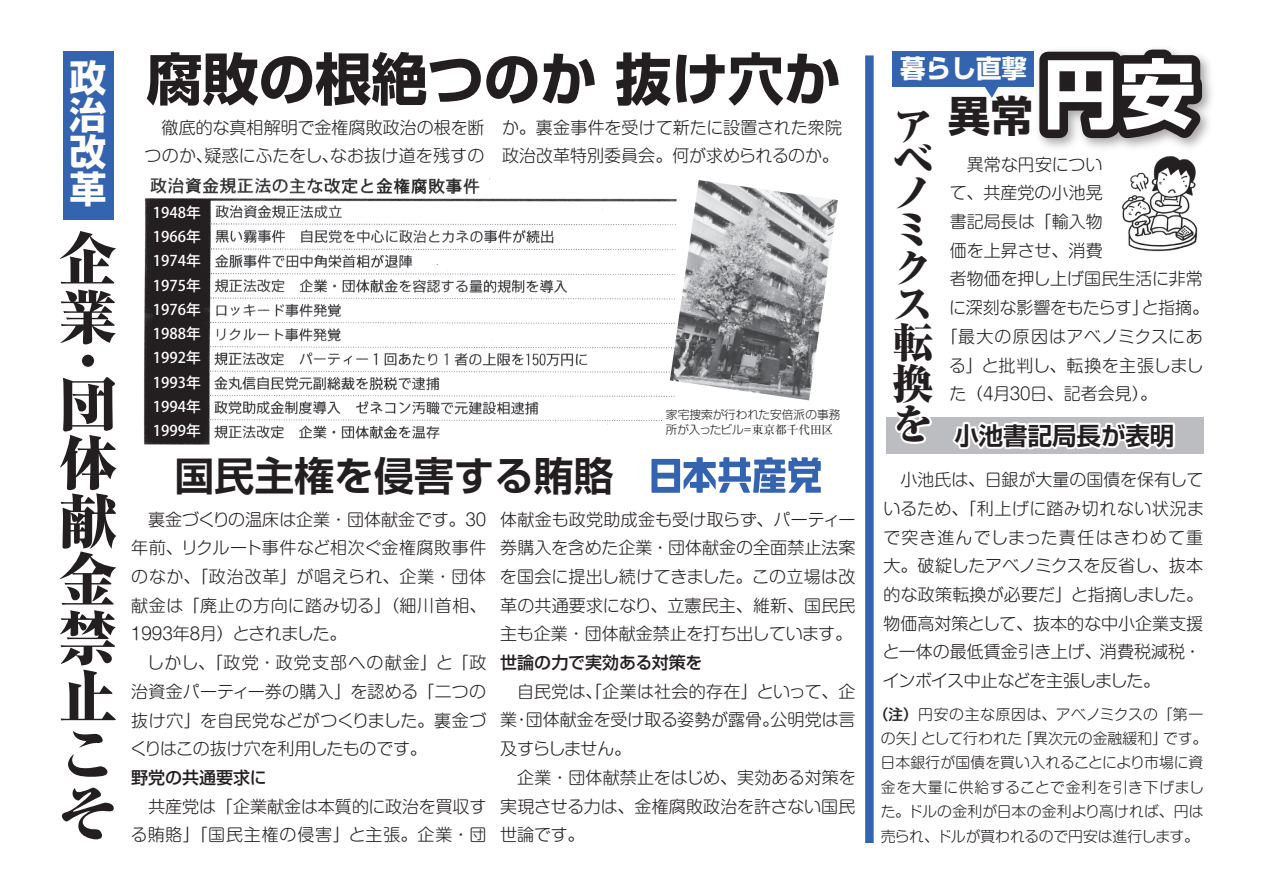
<style>
.page{position:relative;width:1263px;height:893px;background:#fff}
.page>*{position:absolute;margin:0;border:0;box-sizing:border-box;transform-origin:0 0}
.t1{font:800 expanded 58.35px/58.3px "Ryumin Pr 5";color:#231f20}
.t2{font:700 56.25px "Shin Go Pr 5";color:#231f20}
.t3{font:700 42.6px "Shin Go Pr 5";color:#231f20}
.t4{font:800 expanded 41.25px/39px "Ryumin Pr 5";color:#231f20;text-align:justify}
.t5{font:700 39.9px "Shin Go Pr 5 De";color:#231f20}
.t6{font:700 37.05px/37px "Shin Go Pr 5";color:#fff;text-align:justify}
.t7{font:700 25.35px "Shin Go Pr 5";color:#fff}
.t8{font:700 24.45px "Shin Go Pr 5 De";color:#231f20}
.t9{font:300 16.95px/28.7px "Shin M Go Pro";color:#231f20}
.t10{font:500 16.95px "Shin Go Pr 5";color:#231f20}
.t11{font:300 16.95px "Shin M Go Pro";letter-spacing:-.025em;color:#231f20}
.t12{font:300 16.95px "Shin M Go Pro";letter-spacing:.04em;color:#231f20}
.t13{font:300 14.85px/24.5px "Shin M Go Pro";color:#231f20;text-align:center}
.t14{font:500 14.85px/24.3px "Koz Go Pro";color:#fff;text-align:justify}
.t15{font:300 11.7px "Shin Go Pr 5";letter-spacing:.005em;color:#231f20}
.t16{font:11.7px "Ryumin Pr 5";color:#231f20}
.s1{font-family:"Shin Go Pr 5";font-weight:300}
.s2{font-weight:500}
</style>
<div class="page">
<div style="left:886px;top:418px;width:317px;height:36px;background:#bcbdc0"></div>
<div style="left:63px;top:51px;width:50px;height:169px;background:#3463af"></div>
<img style="left:143px;top:178px;width:527px;height:267px">
<div style="left:154px;top:203px;width:49px;height:239px;background:#231f20"></div>
<img style="left:670px;top:180px;width:168px;height:220px">
<div style="left:662px;top:407px;width:181px;height:30px;background:#fff"></div>
<div style="left:865px;top:55px;width:9px;height:788px;background:#3463af"></div>
<svg style="left:952px;top:422px;width:224px;height:28px;background:#f4f4f5"></svg>
<svg style="left:651px;top:457px;width:170px;height:36px"></svg>
<svg style="left:1031px;top:49px;width:181px;height:99px;background:#595657"></svg>
<svg style="left:865px;top:101px;width:72px;height:346px"></svg>
<img style="left:1121px;top:156px;width:77px;height:96px">
<div style="left:892px;top:51px;width:142px;height:35px;background:#3463af"></div>
<svg style="left:982px;top:86px;width:18px;height:12px"></svg>
<h3 class="t6" style="left:69px;top:57px;width:38px">政治改革</h3>
<h1 class="t1" style="left:59px;top:226px;width:58px">企業</h1>
<h1 class="t1" style="left:59px;top:336px;width:58px;line-height:43.8px">・団</h1>
<h1 class="t1" style="left:59px;top:430px;width:59px">体献金禁止こそ</h1>
<h2 class="t2" style="left:146px;top:34px;width:696px">腐敗の根絶つのか 抜け穴か</h2>
<p class="t9" style="left:145px;top:111px;width:341px">　徹底的な真相解明で金権腐敗政治の根を断つのか、疑惑にふたをし、なお抜け道を残すの</p>
<p class="t9" style="left:502px;top:111px;width:341px">か。裏金事件を受けて新たに設置された衆院政治改革特別委員会。何が求められるのか。</p>
<p class="t14" style="left:153px;top:201px;width:49px">1948年1966年1974年1975年1976年1988年1992年1993年1994年1999年</p>
<h3 class="t5" style="left:174px;top:443px;width:441px">国民主権を侵害する賄賂</h3>
<p class="t15" style="left:666px;top:405px;width:176px">家宅捜索が行われた安倍派の事務</p>
<p class="t16" style="left:666px;top:420px;width:169px"><span class="s1">所が入ったビル</span>＝東京都千代田区</p>
<p class="t9" style="left:131px;top:503px;width:357px">　裏金づくりの温床は企業・団体献金です。30年前、リクルート事件など相次ぐ金権腐敗事件のなか、「政治改革」が唱えられ、企業・団体献金は「廃止の方向に踏み切る」（細川首相、<br>1993年８月）とされました。<br>　しかし、「政党・政党支部への献金」と「政治資金パーティー券の購入」を認める「二つの抜け穴」を自民党などがつくりました。裏金づくりはこの抜け穴を利用したものです。</p>
<p class="t10" style="left:131px;top:764px;width:137px">野党の共通要求に</p>
<p class="t9" style="left:131px;top:790px;width:357px">　共産党は「企業献金は本質的に政治を買収する賄賂」「国民主権の侵害」と主張。企業・団</p>
<p class="t9" style="left:500px;top:503px;width:357px;text-align:justify">体献金も政党助成金も受け取らず、パーティー券購入を含めた企業・団体献金の全面禁止法案を国会に提出し続けてきました。この立場は改革の共通要求になり、立憲民主、維新、国民民主も企業・団体献金禁止を打ち出しています。</p>
<p class="t10" style="left:500px;top:649px;width:204px">世論の力で実効ある対策を</p>
<p class="t9" style="left:500px;top:675px;width:357px">　自民党は、「企業は社会的存在」といって、企業・団体献金を受け取る姿勢が露骨。公明党は言及すらしません。<br>　企業・団体献禁止をはじめ、実効ある対策を実現させる力は、金権腐敗政治を許さない国民世論です。</p>
<h3 class="t7" style="left:900px;top:48px;width:128px">暮らし直撃</h3>
<h3 class="t3" style="left:948px;top:82px;width:249px">異常<sup>円安</sup></h3>
<h3 class="t4" style="left:892px;top:106px;width:41px;line-height:33.3px">アベノ</h3>
<h3 class="t4" style="left:892px;top:208px;width:42px;text-align:left">ミクス転換を</h3>
<p class="t9" style="left:950px;top:148px;width:154px">　異常な円安につい</p>
<p class="t9" style="left:950px;top:177px;width:155px">て、共産党の小池晃</p>
<p class="t9" style="left:950px;top:205px;width:155px">書記局長は「輸入物</p>
<p class="t9" style="left:950px;top:234px;width:155px">価を上昇させ、消費</p>
<p class="t9" style="left:950px;top:263px;width:255px">者物価を押し上げ国民生活に非常</p>
<p class="t11" style="left:949px;top:294px;width:261px">に深刻な影響をもたらす」と指摘。</p>
<p class="t12" style="left:941px;top:323px;width:263px">「最大の原因はアベノミクスにあ</p>
<p class="t9" style="left:949px;top:349px;width:256px">る」と批判し、転換を主張しまし</p>
<p class="t9" style="left:949px;top:377px;width:209px">た（４月30日、記者会見）。</p>
<h3 class="t8" style="left:954px;top:415px;width:222px">小池書記局長が表明</h3>
<p class="t9" style="left:883px;top:463px;width:323px">　小池氏は、日銀が大量の国債を保有しているため、「利上げに踏み切れない状況まで突き進んでしまった責任はきわめて重大。破綻したアベノミクスを反省し、抜本的な政策転換が必要だ」と指摘しました。物価高対策として、抜本的な中小企業支援と一体の最低賃金引き上げ、消費税減税・インボイス中止などを主張しました。</p>
<p class="t13" style="left:873px;top:700px;width:335px"><span class="s2">（注）</span>円安の主な原因は、アベノミクスの「第一の矢」として行われた「異次元の金融緩和」です。日本銀行が国債を買い入れることにより市場に資金を大量に供給することで金利を引き下げました。ドルの金利が日本の金利より高ければ、円は売られ、ドルが買われるので円安は進行します。</p>
</div>
